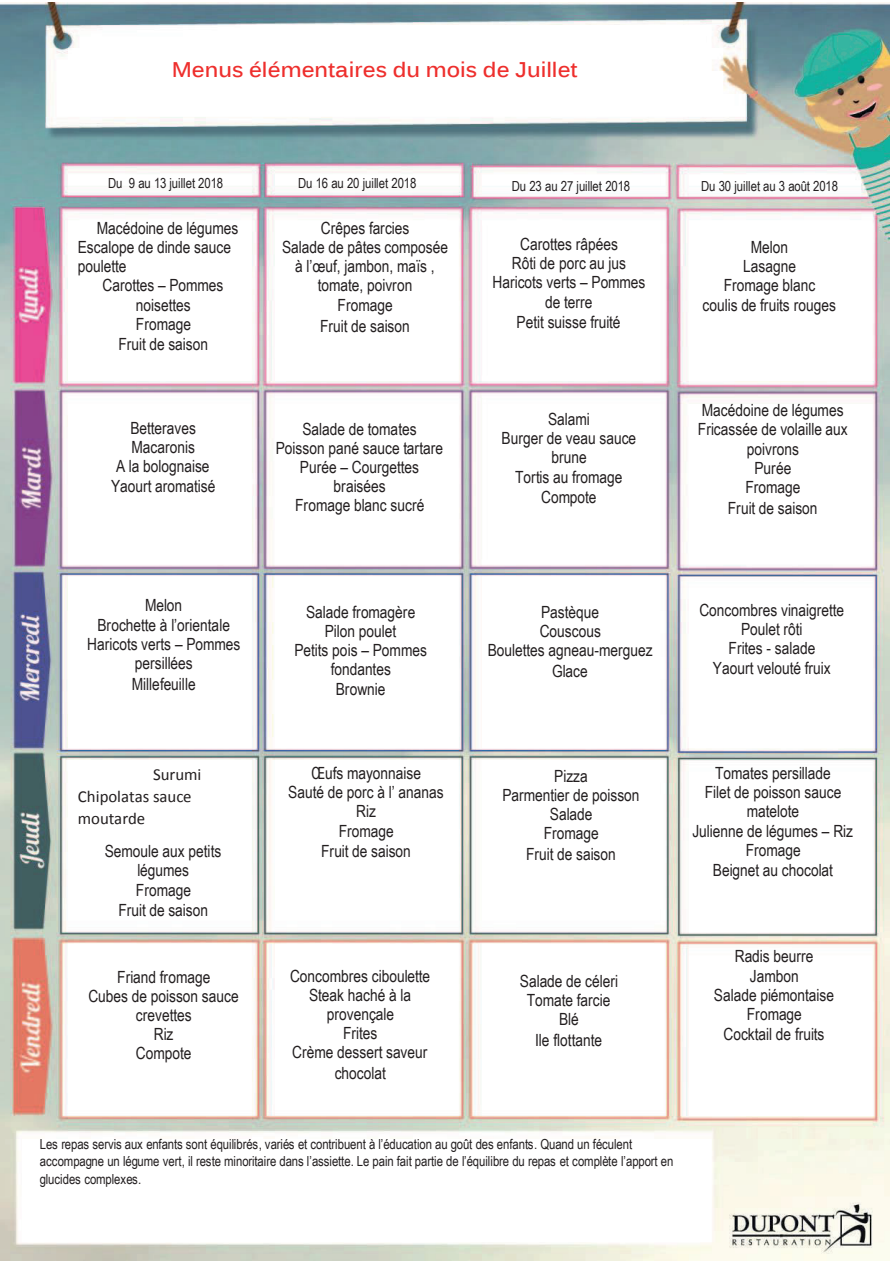
<style>
.page{position:relative;width:893px;height:1263px;background:#fff}
.page>*{position:absolute;margin:0;border:0;box-sizing:border-box;transform-origin:0 0}
.t1{font:700 21.15px "Kalinga";color:#ee2f2d}
.t2{font:16.8px/19.5px "Arial Narrow";color:#231f20;text-align:center}
.t3{font:16.8px/22px "Calibri";color:#231f20}
.t4{font:13.95px/17.4px "Arial Narrow";letter-spacing:-.01em;color:#231f20}
</style>
<div class="page">
<img style="left:0;top:2px;width:889px;height:1258px">
<p class="t1" style="left:172px;top:56px;width:407px">Menus élémentaires du mois de Juillet</p>
<p class="t4" style="left:108px;top:174px;width:117px">Du 9 au 13 juillet 2018</p>
<p class="t4" style="left:298px;top:174px;width:120px">Du 16 au 20 juillet 2018</p>
<p class="t4" style="left:512px;top:176px;width:120px">Du 23 au 27 juillet 2018</p>
<p class="t4" style="left:701px;top:176px;width:138px">Du 30 juillet au 3 août 2018</p>
<p class="t2" style="left:78px;top:218px;width:162px;text-align:left;text-indent:19px">Macédoine de légumes<br>Escalope de dinde sauce poulette</p>
<p class="t2" style="left:103px;top:275px;width:122px">Carottes – Pommes noisettes<br>Fromage<br>Fruit de saison</p>
<p class="t2" style="left:282px;top:218px;width:168px">Crêpes farcies<br>Salade de pâtes composée à l’œuf, jambon, maïs , tomate, poivron<br>Fromage<br>Fruit de saison</p>
<p class="t2" style="left:492px;top:234px;width:154px">Carottes râpées<br>Rôti de porc au jus<br>Haricots verts – Pommes de terre<br>Petit suisse fruité</p>
<p class="t2" style="left:703px;top:237px;width:135px">Melon<br>Lasagne<br>Fromage blanc<br>coulis de fruits rouges</p>
<p class="t2" style="left:111px;top:417px;width:106px">Betteraves<br>Macaronis<br>A la bolognaise<br>Yaourt aromatisé</p>
<p class="t2" style="left:276px;top:418px;width:169px">Salade de tomates<br>Poisson pané sauce tartare<br>Purée – Courgettes braisées<br>Fromage blanc sucré</p>
<p class="t2" style="left:502px;top:408px;width:136px">Salami<br>Burger de veau sauce brune<br>Tortis au fromage<br>Compote</p>
<p class="t2" style="left:698px;top:400px;width:151px">Macédoine de légumes<br>Fricassée de volaille aux poivrons<br>Purée<br>Fromage</p>
<p class="t2" style="left:728px;top:498px;width:91px">Fruit de saison</p>
<p class="t2" style="left:87px;top:595px;width:155px">Melon<br>Brochette à l’orientale<br>Haricots verts – Pommes persillées</p>
<p class="t2" style="left:132px;top:674px;width:65px">Millefeuille</p>
<p class="t3" style="left:78px;top:763px;width:125px;text-indent:75px">Surumi<br>Chipolatas sauce moutarde</p>
<p class="t2" style="left:105px;top:841px;width:118px">Semoule aux petits légumes<br>Fromage<br>Fruit de saison</p>
<p class="t2" style="left:294px;top:601px;width:134px">Salade fromagère<br>Pilon poulet<br>Petits pois – Pommes fondantes<br>Brownie</p>
<p class="t2" style="left:488px;top:601px;width:167px">Pastèque<br>Couscous<br>Boulettes agneau-merguez<br>Glace</p>
<p class="t2" style="left:699px;top:599px;width:146px">Concombres vinaigrette<br>Poulet rôti<br>Frites - salade<br>Yaourt velouté fruix</p>
<p class="t2" style="left:288px;top:762px;width:157px">Œufs mayonnaise<br>Sauté de porc à l’ ananas<br>Riz<br>Fromage<br>Fruit de saison</p>
<p class="t2" style="left:502px;top:766px;width:139px">Pizza<br>Parmentier de poisson<br>Salade<br>Fromage</p>
<p class="t2" style="left:526px;top:844px;width:91px">Fruit de saison</p>
<p class="t2" style="left:692px;top:762px;width:162px">Tomates persillade<br>Filet de poisson sauce matelote<br>Julienne de légumes – Riz<br>Fromage<br>Beignet au chocolat</p>
<p class="t2" style="left:88px;top:966px;width:152px">Friand fromage<br>Cubes de poisson sauce crevettes<br>Riz<br>Compote</p>
<p class="t2" style="left:290px;top:965px;width:142px">Concombres ciboulette<br>Steak haché à la provençale<br>Frites<br>Crème dessert saveur chocolat</p>
<p class="t2" style="left:520px;top:970px;width:100px">Salade de céleri<br>Tomate farcie<br>Blé</p>
<p class="t2" style="left:535px;top:1029px;width:68px">Ile flottante</p>
<p class="t4" style="left:40px;top:1135px;width:635px">Les repas servis aux enfants sont équilibrés, variés et contribuent à l’éducation au goût des enfants. Quand un féculent accompagne un légume vert, il reste minoritaire dans l’assiette. Le pain fait partie de l’équilibre du repas et complète l’apport en glucides complexes.</p>
<p class="t2" style="left:714px;top:946px;width:122px">Radis beurre<br>Jambon<br>Salade piémontaise<br>Fromage<br>Cocktail de fruits</p>
</div>
